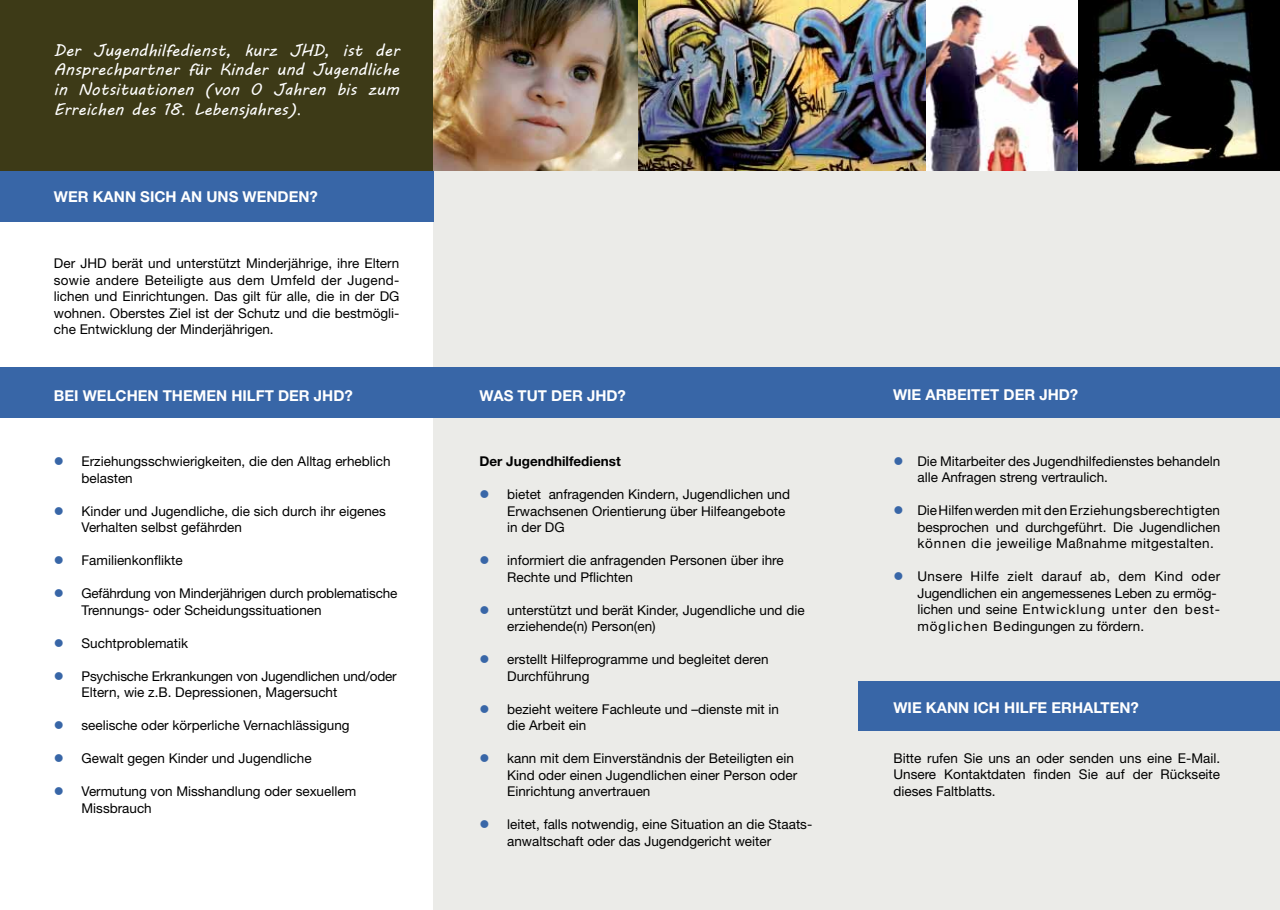
<style>
.page{position:relative;width:1280px;height:910px;background:#fff}
.page>*{position:absolute;margin:0;border:0;box-sizing:border-box;transform-origin:0 0}
.t1{font:16.5px/19.8px "MV Boli";color:#fff;text-align:justify}
.t2{font:700 15px "Helvetica Neue LT Std";color:#fff}
.t3{font:13.5px/16.5px "Helvetica Neue LT Std";color:#000}
.t4{font:700 13.5px "Helvetica Neue LT Std";color:#000}
.s1{font-family:"Bodoni"}
.s2{color:#3866a7}
</style>
<div class="page">
<div style="left:433px;top:0;width:847px;height:910px;background:#ebebe8"></div>
<div style="left:0;top:368px;width:1280px;height:50px;background:#3866a7"></div>
<div style="left:0;top:0;width:433px;height:171px;background:#3d3a17"></div>
<div style="left:0;top:171px;width:433px;height:50px;background:#3866a7"></div>
<div style="left:859px;top:681px;width:421px;height:49px;background:#3866a7"></div>
<img style="left:637px;top:0;width:290px;height:171px">
<img style="left:1078px;top:0;width:202px;height:171px">
<img style="left:927px;top:0;width:151px;height:171px">
<img style="left:433px;top:0;width:204px;height:171px">
<p class="t1" style="left:54px;top:40px;width:347px">Der Jugendhilfedienst, kurz JHD, ist der Ansprechpartner für Kinder und Jugendliche in Notsituationen (von 0 Jahren bis zum Erreichen des 18<span class="s1">.</span> Lebensjahres)<span class="s1">.</span></p>
<p class="t2" style="left:54px;top:188px;width:265px">WER KANN SICH AN UNS WENDEN?</p>
<p class="t3" style="left:54px;top:255px;width:347px;text-align:justify">Der JHD berät und unterstützt Minderjährige, ihre Eltern sowie andere Beteiligte aus dem Umfeld der Jugend&shy;lichen und Einrichtungen. Das gilt für alle, die in der DG wohnen. Oberstes Ziel ist der Schutz und die bestmögli&shy;che Entwicklung der Minderjährigen.</p>
<p class="t2" style="left:54px;top:386px;width:141px">BEI WELCHEN THEME</p>
<p class="t2" style="left:216px;top:386px;width:73px">N HILFT DER</p>
<p class="t2" style="left:314px;top:386px;width:40px">JHD?</p>
<p class="t3" style="left:82px;top:453px;width:311px;text-indent:-28px"><span class="s2">●</span> Erziehungsschwierigkeiten, die den Alltag erheblich belasten</p>
<p class="t3" style="left:82px;top:502px;width:306px;text-indent:-28px"><span class="s2">●</span> Kinder und Jugendliche, die sich durch ihr eigenes<br>Verhalten selbst gefährden</p>
<p class="t3" style="left:54px;top:552px;width:130px"><span class="s2">●</span> Familienkonflikte</p>
<p class="t3" style="left:82px;top:585px;width:317px;text-indent:-28px"><span class="s2">●</span> Gefährdung von Minderjährigen durch problematische<br>Trennungs- oder Scheidungssituationen</p>
<p class="t3" style="left:54px;top:634px;width:136px"><span class="s2">●</span> Suchtproblematik</p>
<p class="t3" style="left:82px;top:667px;width:317px;text-indent:-28px"><span class="s2">●</span> Psychische Erkrankungen von Jugendlichen und/oder<br>Eltern, wie z.B. Depressionen, Magersucht</p>
<p class="t3" style="left:54px;top:717px;width:297px"><span class="s2">●</span> seelische oder körperliche Vernachlässigung</p>
<p class="t3" style="left:54px;top:750px;width:259px"><span class="s2">●</span> Gewalt gegen Kinder und Jugendliche</p>
<p class="t3" style="left:82px;top:783px;width:276px;text-indent:-28px"><span class="s2">●</span> Vermutung von Misshandlung oder sexuellem<br>Missbrauch</p>
<p class="t2" style="left:479px;top:386px;width:49px">WAS TUT</p>
<p class="t2" style="left:551px;top:386px;width:12px">DER</p>
<p class="t2" style="left:587px;top:386px;width:40px">JHD?</p>
<p class="t4" style="left:479px;top:453px;width:143px">DER JUGENDHILFEDIENST</p>
<p class="t3" style="left:507px;top:486px;width:284px;text-indent:-28px"><span class="s2">●</span> bietet anfragenden Kindern, Jugendlichen und<br>Erwachsenen Orientierung über Hilfeangebote in der DG</p>
<p class="t3" style="left:507px;top:552px;width:278px;text-indent:-28px"><span class="s2">●</span> informiert die anfragenden Personen über ihre<br>Rechte und Pflichten</p>
<p class="t3" style="left:507px;top:601px;width:299px;text-indent:-28px"><span class="s2">●</span> unterstützt und berät Kinder, Jugendliche und die erziehende(n) Person(en)</p>
<p class="t3" style="left:507px;top:651px;width:263px;text-indent:-28px"><span class="s2">●</span> erstellt Hilfeprogramme und begleitet deren<br>Durchführung</p>
<p class="t3" style="left:507px;top:700px;width:273px;text-indent:-28px"><span class="s2">●</span> bezieht weitere Fachleute und –dienste mit in die Arbeit ein</p>
<p class="t3" style="left:507px;top:750px;width:292px;text-indent:-28px"><span class="s2">●</span> kann mit dem Einverständnis der Beteiligten ein<br>Kind oder einen Jugendlichen einer Person oder<br>Einrichtung anvertrauen</p>
<p class="t3" style="left:507px;top:816px;width:307px;text-indent:-28px"><span class="s2">●</span> leitet, falls notwendig, eine Situation an die Staats&shy;anwaltschaft oder das Jugendgericht weiter</p>
<p class="t2" style="left:893px;top:386px;width:44px">WIE ARBE</p>
<p class="t2" style="left:967px;top:386px;width:15px">ITET</p>
<p class="t2" style="left:1003px;top:386px;width:12px">DER</p>
<p class="t2" style="left:1039px;top:386px;width:40px">JHD?</p>
<p class="t3" style="left:917px;top:452px;width:304px;text-indent:-24px"><span class="s2">●</span> Die Mitarbeiter des Jugendhilfedienstes behandeln alle Anfragen streng vertraulich.</p>
<p class="t3" style="left:917px;top:502px;width:304px;text-align:justify;text-indent:-24px"><span class="s2">●</span> Die Hilfen werden mit den Erziehungsberechtigten besprochen und durchgeführt. Die Jugendlichen können die jeweilige Maßnahme mitgestalten.</p>
<p class="t3" style="left:917px;top:568px;width:304px;text-indent:-24px"><span class="s2">●</span> Unsere Hilfe zielt darauf ab, dem Kind oder Jugendlichen ein angemessenes Leben zu ermög&shy;lichen und seine Entwicklung unter den best&shy;möglichen Bedingungen zu fördern.</p>
<p class="t2" style="left:893px;top:699px;width:247px">WIE KANN ICH HILFE ERHALTEN?</p>
<p class="t3" style="left:893px;top:750px;width:328px;text-align:justify">Bitte rufen Sie uns an oder senden uns eine E-Mail.<br>Unsere Kontaktdaten finden Sie auf der Rückseite dieses Faltblatts.</p>
</div>
